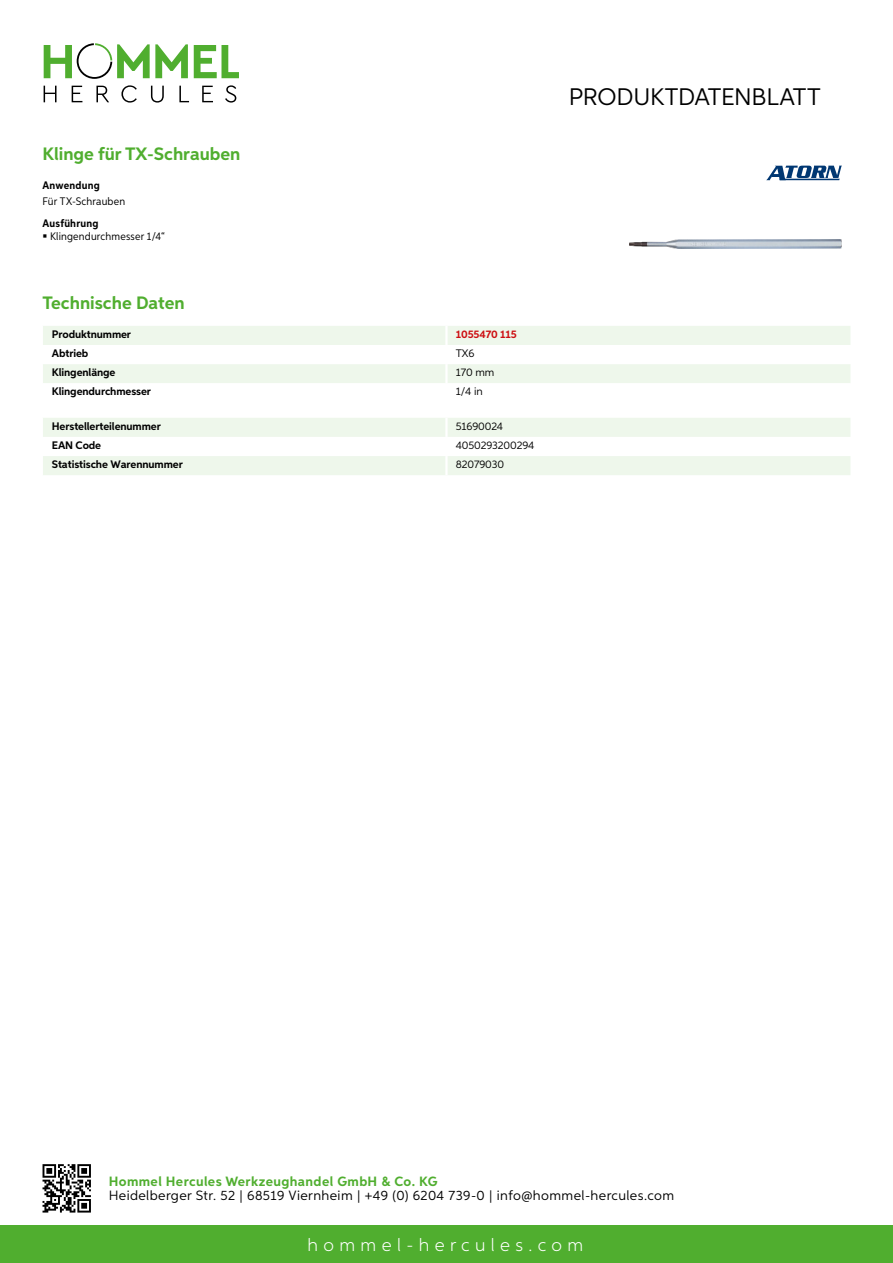
<style>
.page{position:relative;width:893px;height:1263px;background:#fff}
.page>*{position:absolute;margin:0;border:0;box-sizing:border-box;transform-origin:0 0}
.t1{font:24px "Aspira";letter-spacing:-.01em;color:#000}
.t2{font:700 18px "Aspira";color:#50ae2f}
.t3{font:300 18px "Aspira";letter-spacing:.3em;color:#fff}
.t4{font:13.5px "Aspira";letter-spacing:.03em;color:#000}
.t5{font:700 13.5px "Aspira";letter-spacing:.03em;color:#50ae2f}
.t6{font:700 10.95px "Aspira";letter-spacing:-.01em;color:#000}
.t7{font:10.95px "Aspira";letter-spacing:-.01em;color:#000}
.t8{font:10.95px "Aspira Nar";letter-spacing:.015em;color:#000}
.t9{font:700 10.95px "Aspira Nar";letter-spacing:.02em;color:#000}
.t10{font:700 10.95px "Aspira";letter-spacing:-.01em;color:#cd1013}
</style>
<div class="page">
<div style="left:0;top:1226px;width:893px;height:37px;background:#50ae2f"></div>
<svg style="left:43px;top:1164px;width:48px;height:48px"></svg>
<svg style="left:194px;top:45px;width:45px;height:33px"></svg>
<svg style="left:44px;top:43px;width:144px;height:36px"></svg>
<svg style="left:44px;top:86px;width:13px;height:16px"></svg>
<svg style="left:72px;top:86px;width:10px;height:16px"></svg>
<svg style="left:96px;top:86px;width:13px;height:16px"></svg>
<svg style="left:121px;top:85px;width:16px;height:18px"></svg>
<svg style="left:151px;top:86px;width:13px;height:17px"></svg>
<svg style="left:179px;top:86px;width:10px;height:16px"></svg>
<svg style="left:202px;top:86px;width:11px;height:16px"></svg>
<svg style="left:225px;top:85px;width:11px;height:18px"></svg>
<div style="left:43px;top:326px;width:807px;height:19px;background:#eef7eb"></div>
<div style="left:43px;top:364px;width:807px;height:19px;background:#eef7eb"></div>
<hr style="left:445px;top:326px;width:3px;height:19px;background:#fff">
<hr style="left:445px;top:364px;width:3px;height:19px;background:#fff">
<svg style="left:43px;top:418px;width:807px;height:57px"></svg>
<hr style="left:445px;top:456px;width:3px;height:19px;background:#fff">
<img style="left:629px;top:239px;width:213px;height:10px">
<svg style="left:766px;top:166px;width:76px;height:14px"></svg>
<h2 class="t2" style="left:43px;top:142px;width:199px">Klinge für TX-Schrauben</h2>
<p class="t9" style="left:43px;top:179px;width:59px">Anwendung</p>
<p class="t8" style="left:43px;top:194px;width:84px">Für TX-Schrauben</p>
<p class="t9" style="left:43px;top:216px;width:58px">Ausführung</p>
<p class="t8" style="left:50px;top:229px;width:116px">Klingendurchmesser 1/4“</p>
<h2 class="t2" style="left:43px;top:292px;width:144px">Technische Daten</h2>
<p class="t6" style="left:52px;top:327px;width:81px">Produktnummer</p>
<p class="t10" style="left:456px;top:327px;width:62px">1055470 115</p>
<p class="t6" style="left:52px;top:346px;width:38px">Abtrieb</p>
<p class="t7" style="left:456px;top:346px;width:20px">TX6</p>
<p class="t6" style="left:52px;top:366px;width:65px">Klingenlänge</p>
<p class="t7" style="left:456px;top:366px;width:40px">170 mm</p>
<p class="t6" style="left:52px;top:385px;width:101px">Klingendurchmesser</p>
<p class="t7" style="left:456px;top:385px;width:28px">1/4 in</p>
<p class="t6" style="left:52px;top:419px;width:111px">Herstellerteilenummer</p>
<p class="t7" style="left:456px;top:419px;width:49px">51690024</p>
<p class="t6" style="left:52px;top:438px;width:51px">EAN Code</p>
<p class="t7" style="left:456px;top:438px;width:80px">4050293200294</p>
<p class="t6" style="left:52px;top:457px;width:132px">Statistische Warennummer</p>
<p class="t7" style="left:456px;top:457px;width:50px">82079030</p>
<h1 class="t1" style="left:569px;top:82px;width:253px">Produktdatenblatt</h1>
<p class="t5" style="left:109px;top:1172px;width:330px">Hommel Hercules Werkzeughandel GmbH &amp; Co. KG</p>
<p class="t4" style="left:109px;top:1187px;width:567px">Heidelberger Str. 52 | 68519 Viernheim | +49 (0) 6204 739-0 | info@hommel-hercules.com</p>
<h2 class="t3" style="left:307px;top:1234px;width:277px">hommel-hercules.com</h2>
</div>
